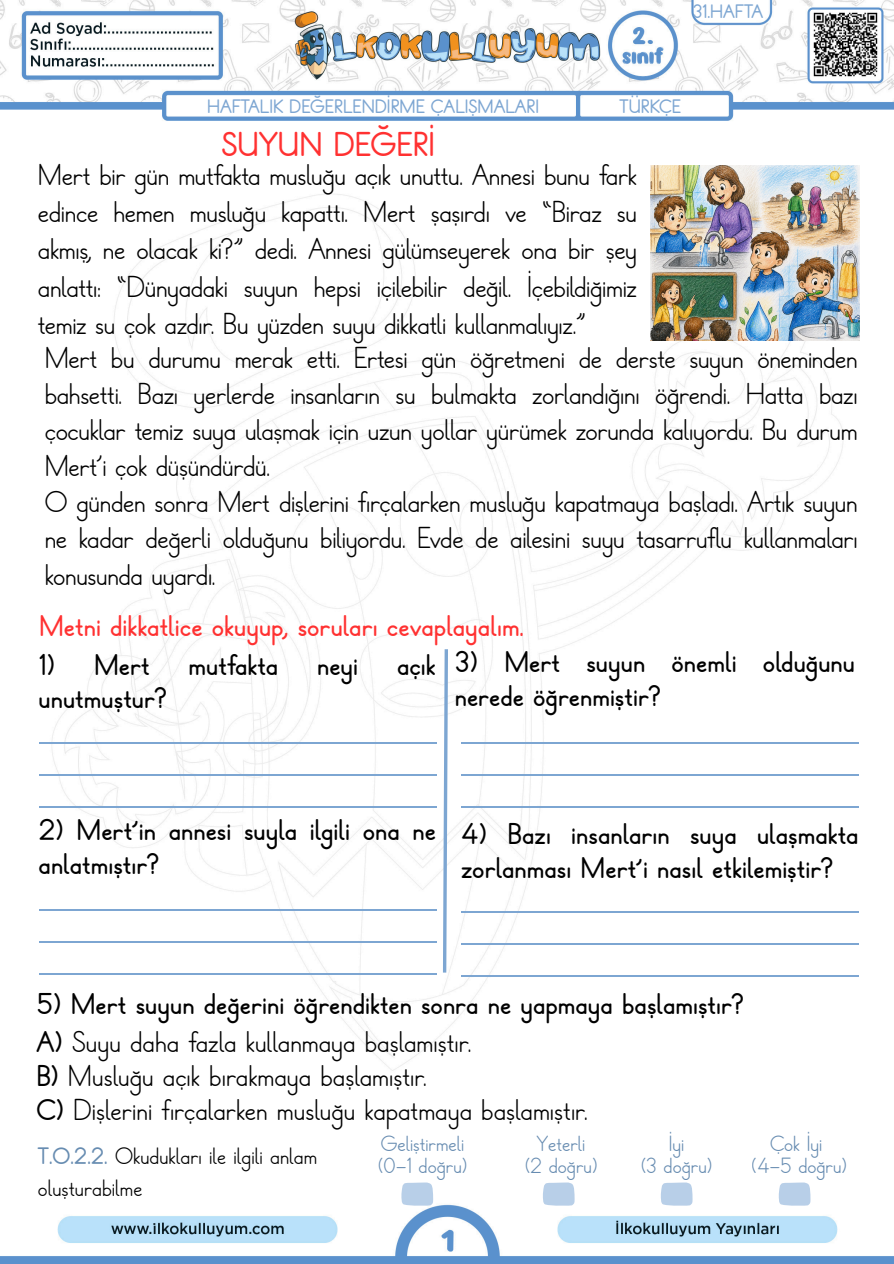
<style>
.page{position:relative;width:894px;height:1264px;background:#fff}
.page>*{position:absolute;margin:0;border:0;box-sizing:border-box;transform-origin:0 0}
.t1{font:700 34.5px "Temel Yazi";color:#ff3131}
.t2{font:30px/36.3px "Temel Yazi";letter-spacing:-.01em;color:#000}
.t3{font:700 30px/33.8px "Temel Yazi";color:#000}
.t4{font:700 30px "Temel Yazi";color:#ff3131}
.t5{font:23.7px/32.7px "Temel Yazi";color:#000}
.t6{font:21.9px/21.1px "Temel Yazi";color:#678cb1;text-align:center}
.t7{font:700 19.5px "Temel Yazi";color:#7da6d2}
.s1{font-weight:400}
.s2{font-weight:700}
.s3{font-weight:700;color:#678cb1}
</style>
<div class="page">
<img style="left:0;top:0;width:893px;height:1263px">
<svg style="left:401px;top:1182px;width:32px;height:23px"></svg>
<svg style="left:542px;top:1182px;width:32px;height:23px"></svg>
<svg style="left:660px;top:1182px;width:32px;height:23px"></svg>
<svg style="left:778px;top:1182px;width:32px;height:23px"></svg>
<svg style="left:441px;top:646px;width:8px;height:330px"></svg>
<hr style="left:39px;top:742px;width:397px;height:1px;background:#7da6d2">
<hr style="left:39px;top:774px;width:397px;height:1px;background:#7da6d2">
<hr style="left:39px;top:806px;width:397px;height:1px;background:#7da6d2">
<hr style="left:461px;top:742px;width:397px;height:1px;background:#7da6d2">
<hr style="left:461px;top:774px;width:397px;height:1px;background:#7da6d2">
<hr style="left:461px;top:806px;width:397px;height:1px;background:#7da6d2">
<hr style="left:39px;top:909px;width:397px;height:1px;background:#7da6d2">
<hr style="left:39px;top:941px;width:397px;height:1px;background:#7da6d2">
<hr style="left:39px;top:973px;width:397px;height:1px;background:#7da6d2">
<hr style="left:461px;top:911px;width:397px;height:2px;background:#7da6d2">
<hr style="left:461px;top:943px;width:397px;height:1px;background:#7da6d2">
<hr style="left:461px;top:975px;width:397px;height:1px;background:#7da6d2">
<img style="left:650px;top:165px;width:209px;height:176px">
<img style="left:810px;top:10px;width:69px;height:69px">
<p class="t7" style="left:692px;top:3px;width:72px">31.HAFTA</p>
<p class="t7" style="left:207px;top:98px;width:333px">HAFTALIK DEĞERLENDİRME ÇALIŞMALARI</p>
<p class="t7" style="left:619px;top:98px;width:63px">TÜRKÇE</p>
<p class="t1" style="left:221px;top:130px;width:215px">SUYUN DEĞERİ</p>
<p class="t2" style="left:38px;top:162px;width:821px">Mert bir gün mutfakta musluğu açık unuttu. Annesi bunu fark<br>edince hemen musluğu kapattı. Mert şaşırdı ve Biraz su<br>akmış, ne olacak ki?” dedi. Annesi gülümseyerek ona bir şey<br>anlattı: "Dünyadaki suyun hepsi içilebilir değil. İçebildiğimiz<br>temiz su çok azdır. Bu yüzden suyu dikkatli kullanmalıyız.”<br>Mert bu durumu merak etti. Ertesi gün öğretmeni de derste suyun öneminden bahsetti. Bazı yerlerde insanların su bulmakta zorlandığını öğrendi. Hatta bazı çocuklar temiz suya ulaşmak için uzun yollar yürümek zorunda kalıyordu. Bu durum Mert i çok düşündürdü.<br>O günden sonra Mert dişlerini fırçalarken musluğu kapatmaya başladı. Artık suyun ne kadar değerli olduğunu biliyordu. Evde de ailesini suyu tasarruflu kullanmaları konusunda uyardı.</p>
<p class="t4" style="left:39px;top:613px;width:486px">Metni dikkatlice okuyup, soruları cevaplayalım.</p>
<p class="t3" style="left:39px;top:652px;width:113px">1) Mert</p>
<p class="t3" style="left:188px;top:652px;width:91px">mutfakta</p>
<p class="t3" style="left:317px;top:652px;width:43px">neyi</p>
<p class="t3" style="left:397px;top:652px;width:40px">açık</p>
<p class="t3" style="left:39px;top:686px;width:130px">unutmuştur?</p>
<p class="t3" style="left:454px;top:650px;width:401px">3) Mert suyun önemli olduğunu nerede öğrenmiştir?</p>
<p class="t3" style="left:39px;top:818px;width:399px">2) Mert in annesi suyla ilgili ona ne anlatmıştır?</p>
<p class="t3" style="left:461px;top:821px;width:399px">4) Bazı insanların suya ulaşmakta zorlanması Mert i nasıl etkilemiştir?</p>
<p class="t3" style="left:36px;top:989px;width:709px;line-height:38.2px">5) Mert suyun değerini öğrendikten sonra ne yapmaya başlamıştır?<br>A) <span class="s1">Suyu daha fazla kullanmaya başlamıştır.</span></p>
<p class="t2" style="left:36px;top:1063px;width:552px;line-height:33.8px"><span class="s2">B)</span> Musluğu açık bırakmaya başlamıştır.<br><span class="s2">C)</span> Dişlerini fırçalarken musluğu kapatmaya başlamıştır.</p>
<p class="t5" style="left:38px;top:1143px;width:280px"><span class="s3">T.O.2.2.</span> Okudukları ile ilgili anlam oluşturabilme</p>
<p class="t6" style="left:377px;top:1136px;width:91px;text-align:left">Geliştirmeli (0-1 doğru)</p>
<p class="t6" style="left:524px;top:1136px;width:75px">Yeterli<br>(2 doğru)</p>
<p class="t6" style="left:640px;top:1136px;width:73px">İyi<br>(3 doğru)</p>
<p class="t6" style="left:751px;top:1136px;width:97px">Çok İyi (4-5 doğru)</p>
</div>
